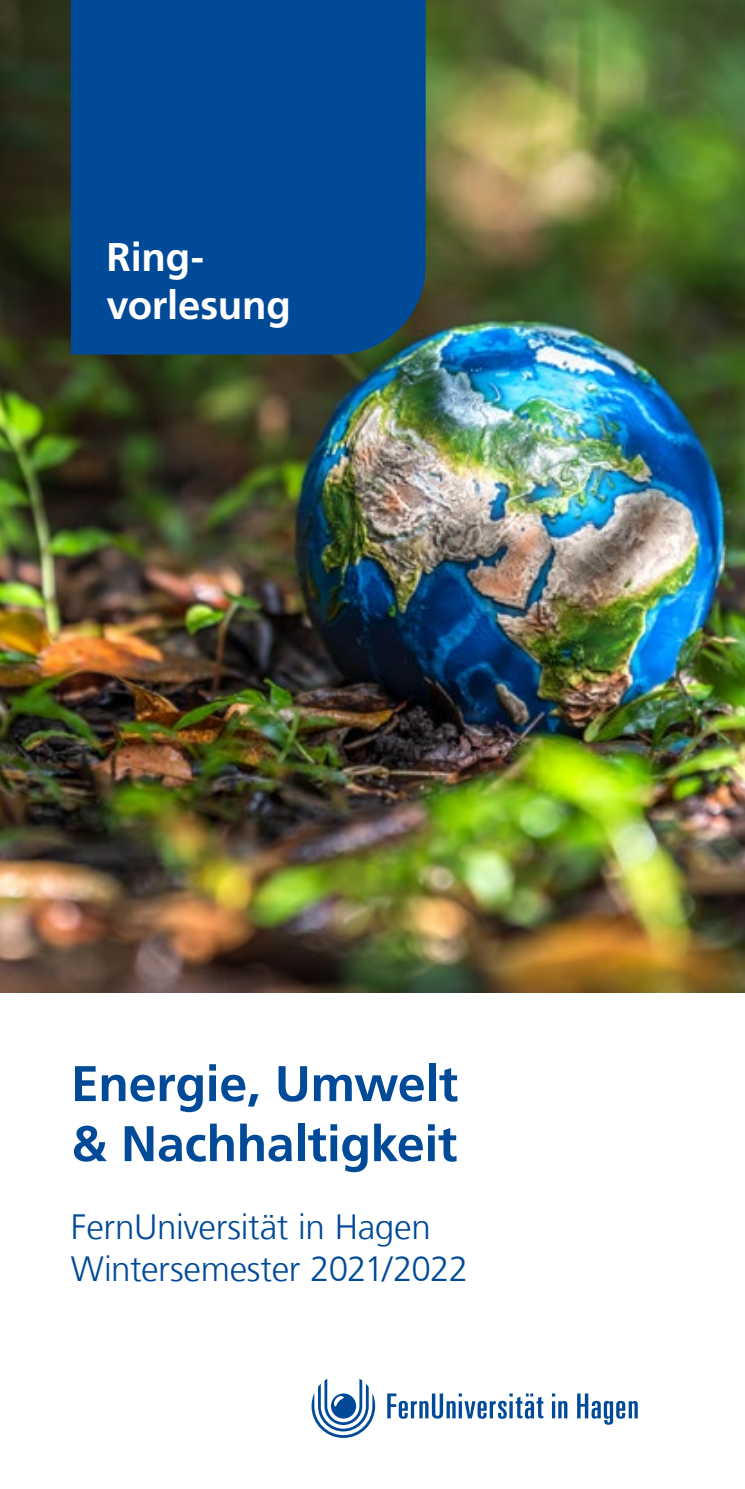
<style>
.page{position:relative;width:745px;height:1489px;background:#fff}
.page>*{position:absolute;margin:0;border:0;box-sizing:border-box;transform-origin:0 0}
.t1{font:700 50px/60px "Frutiger LT Com";letter-spacing:-.01em;color:#004a98}
.t2{font:700 40px/48px "Frutiger LT Com";letter-spacing:-.005em;color:#fff}
.t3{font:300 35px "Frutiger LT Com";letter-spacing:-.01em;color:#004a98}
</style>
<div class="page">
<img style="left:0;top:0;width:744px;height:992px">
<div style="left:71px;top:0;width:354px;height:354px;background:#004a98"></div>
<svg style="left:387px;top:1393px;width:250px;height:31px"></svg>
<svg style="left:311px;top:1378px;width:64px;height:59px"></svg>
<p class="t2" style="left:106px;top:233px;width:186px">Ring&shy;vorlesung</p>
<p class="t1" style="left:71px;top:1053px;width:388px">Energie, Umwelt &amp; Nachhaltigkeit</p>
<p class="t3" style="left:71px;top:1205px;width:361px">FernUniversität in Hagen</p>
<p class="t3" style="left:71px;top:1247px;width:399px">Wintersemester 2021/2022</p>
</div>
